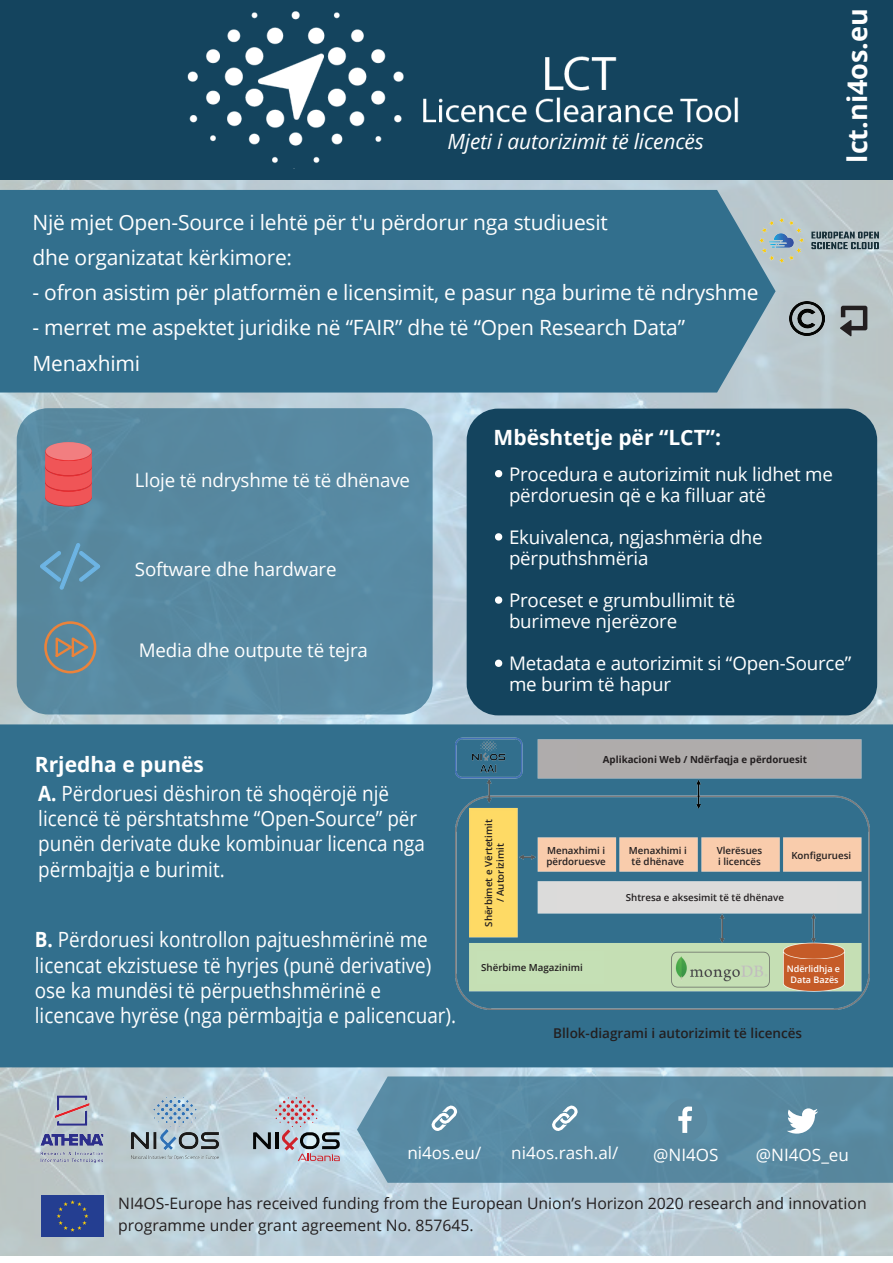
<style>
.page{position:relative;width:893px;height:1263px;background:#fff}
.page>*{position:absolute;margin:0;border:0;box-sizing:border-box;transform-origin:0 0}
.t1{font:700 27px "Open Sans";color:#fff}
.t2{font:21px/25.2px "Open Sans";color:#fff;scale:.9 1}
.t3{font:21px/35.2px "Open Sans";color:#fff}
.t4{font:italic 21px "Open Sans";letter-spacing:-.01em;color:#fff}
.t5{font:700 21px "Open Sans";color:#fff}
.t6{font:18.75px/21px "Open Sans";letter-spacing:-.01em;color:#fff}
.t7{font:17.1px "Open Sans";color:#fff}
.t8{font:15.75px/22px "Open Sans";color:#231f20}
.t9{font:600 13.5px "Open Sans";color:#231f20}
.t10{font:600 9.75px/11.7px "Open Sans";color:#231f20}
.t11{font:700 9.75px "Open Sans";color:#231f20}
.t12{font:600 9px/10.8px "Open Sans";color:#fff;text-align:center}
.s1{font-weight:700}
</style>
<div class="page">
<img style="left:0;top:180px;width:893px;height:1075px">
<div style="left:0;top:0;width:893px;height:180px;background:#14445e"></div>
<div style="left:42px;top:1196px;width:61px;height:40px;background:#243e91"></div>
<div style="left:0;top:724px;width:893px;height:343px;background:#326f8d"></div>
<img style="left:124px;top:1089px;width:102px;height:81px">
<svg style="left:357px;top:1076px;width:536px;height:107px;background:#5c8ca5"></svg>
<svg style="left:664px;top:1098px;width:43px;height:43px;background:#6a96ac"></svg>
<svg style="left:429px;top:1103px;width:30px;height:30px"></svg>
<svg style="left:786px;top:1108px;width:32px;height:25px"></svg>
<div style="left:17px;top:408px;width:415px;height:306px;background:#5889a1;border-radius:32px"></div>
<div style="left:467px;top:409px;width:410px;height:306px;background:#14445e;border-radius:32px"></div>
<svg style="left:44px;top:621px;width:52px;height:52px"></svg>
<svg style="left:40px;top:543px;width:60px;height:47px"></svg>
<svg style="left:45px;top:454px;width:47px;height:52px;background:#e85457"></svg>
<svg style="left:45px;top:443px;width:47px;height:18px"></svg>
<div style="left:46px;top:442px;width:46px;height:18px;background:#f27e80;border-radius:50%"></div>
<img style="left:187px;top:11px;width:217px;height:158px">
<div style="left:0;top:190px;width:775px;height:202px;background:#326f8d"></div>
<img style="left:747px;top:205px;width:145px;height:72px">
<svg style="left:840px;top:306px;width:27px;height:30px"></svg>
<img style="left:789px;top:301px;width:35px;height:35px">
<img style="left:418px;top:56px;width:322px;height:126px">
<img style="left:35px;top:1095px;width:75px;height:70px">
<img style="left:455px;top:737px;width:414px;height:273px">
<svg style="left:495px;top:470px;width:7px;height:7px"></svg>
<svg style="left:495px;top:533px;width:7px;height:7px"></svg>
<svg style="left:495px;top:596px;width:7px;height:8px"></svg>
<svg style="left:495px;top:660px;width:7px;height:7px"></svg>
<svg style="left:549px;top:1103px;width:31px;height:30px"></svg>
<div style="left:538px;top:838px;width:77px;height:33px;background:#f9ccac"></div>
<div style="left:477px;top:951px;width:126px;height:32px;background:#c5e0b5"></div>
<div style="left:785px;top:959px;width:57px;height:26px;background:#c55b28"></div>
<div style="left:558px;top:882px;width:279px;height:30px;background:#dcdbda"></div>
<div style="left:470px;top:811px;width:45px;height:123px;background:#feda65"></div>
<div style="left:620px;top:838px;width:75px;height:33px;background:#f9ccac"></div>
<div style="left:702px;top:838px;width:76px;height:33px;background:#f9ccac"></div>
<div style="left:784px;top:838px;width:75px;height:33px;background:#f9ccac"></div>
<div style="left:577px;top:743px;width:240px;height:32px;background:#afacab"></div>
<svg style="left:253px;top:1097px;width:87px;height:64px;background:#b1b7c1"></svg>
<p class="t4" style="left:447px;top:127px;width:258px">Mjeti i autorizimit të licencës</p>
<p class="t3" style="left:32px;top:204px;width:577px">Një mjet Open-Source i lehtë për t'u përdorur nga studiuesit dhe organizatat kërkimore:</p>
<p class="t3" style="left:32px;top:274px;width:728px">- ofron asistim për platformën e licensimit, e pasur nga burime të ndryshme</p>
<p class="t3" style="left:32px;top:310px;width:654px">- merret me aspektet juridike në “FAIR” dhe të “Open Research Data”<br>Menaxhimi</p>
<p class="t5" style="left:493px;top:423px;width:229px">Mbështetje për “LCT”:</p>
<p class="t1" style="left:838px;top:163px;width:156px;rotate:-90deg">lct.ni4os.eu</p>
<p class="t6" style="left:135px;top:470px;width:277px">Lloje të ndryshme të të dhënave</p>
<p class="t6" style="left:509px;top:463px;width:325px">Procedura e autorizimit nuk lidhet me përdoruesin që e ka filluar atë</p>
<p class="t6" style="left:509px;top:526px;width:255px">Ekuivalenca, ngjashmëria dhe përputhshmëria</p>
<p class="t6" style="left:509px;top:589px;width:228px">Proceset e grumbullimit të burimeve njerëzore</p>
<p class="t6" style="left:509px;top:652px;width:344px">Metadata e autorizimit si “Open-Source” me burim të hapur</p>
<p class="t6" style="left:135px;top:559px;width:203px">Software dhe hardware</p>
<p class="t6" style="left:139px;top:639px;width:231px">Media dhe outpute të tejra</p>
<p class="t2" style="left:35px;top:749px;width:395px;line-height:29.2px"><span class="s1">Rrjedha e punës<br>A.</span> Përdoruesi dëshiron të shoqërojë një</p>
<p class="t2" style="left:38px;top:805px;width:431px">licencë të përshtatshme “Open-Source” për punën derivate duke kombinuar licenca nga përmbajtja e burimit.</p>
<p class="t2" style="left:35px;top:926px;width:470px"><span class="s1">B.</span> Përdoruesi kontrollon pajtueshmërinë me licencat ekzistuese të hyrjes (punë derivative) ose ka mundësi të përpuethshmërinë e licencave hyrëse (nga përmbajtja e palicencuar).</p>
<p class="t10" style="left:482px;top:927px;width:109px;text-align:center;rotate:-90deg">Shërbimet e Vërtetimit / Autorizimit</p>
<p class="t11" style="left:603px;top:753px;width:206px">Aplikacioni Web / Ndërfaqja e përdoruesit</p>
<p class="t10" style="left:546px;top:844px;width:61px">Menaxhimi i përdoruesve</p>
<p class="t10" style="left:629px;top:844px;width:60px">Menaxhimi i të dhënave</p>
<p class="t10" style="left:716px;top:844px;width:47px">Vlerësues i licencës</p>
<p class="t10" style="left:791px;top:850px;width:61px">Konfiguruesi</p>
<p class="t10" style="left:626px;top:892px;width:160px">Shtresa e aksesimit të të dhënave</p>
<p class="t10" style="left:481px;top:961px;width:103px">Shërbime Magazinimi</p>
<p class="t12" style="left:786px;top:963px;width:55px">Ndërlidhja e<br>Data Bazës</p>
<p class="t9" style="left:553px;top:1024px;width:250px">Bllok-diagrami i autorizimit të licencës</p>
<p class="t7" style="left:407px;top:1141px;width:75px">ni4os.eu/</p>
<p class="t7" style="left:511px;top:1141px;width:109px">ni4os.rash.al/</p>
<p class="t7" style="left:653px;top:1142px;width:67px">@NI4OS</p>
<p class="t7" style="left:756px;top:1142px;width:95px">@NI4OS_eu</p>
<p class="t8" style="left:118px;top:1192px;width:750px">NI4OS-Europe has received funding from the European Union’s Horizon 2020 research and innovation programme under grant agreement No. 857645.</p>
</div>
